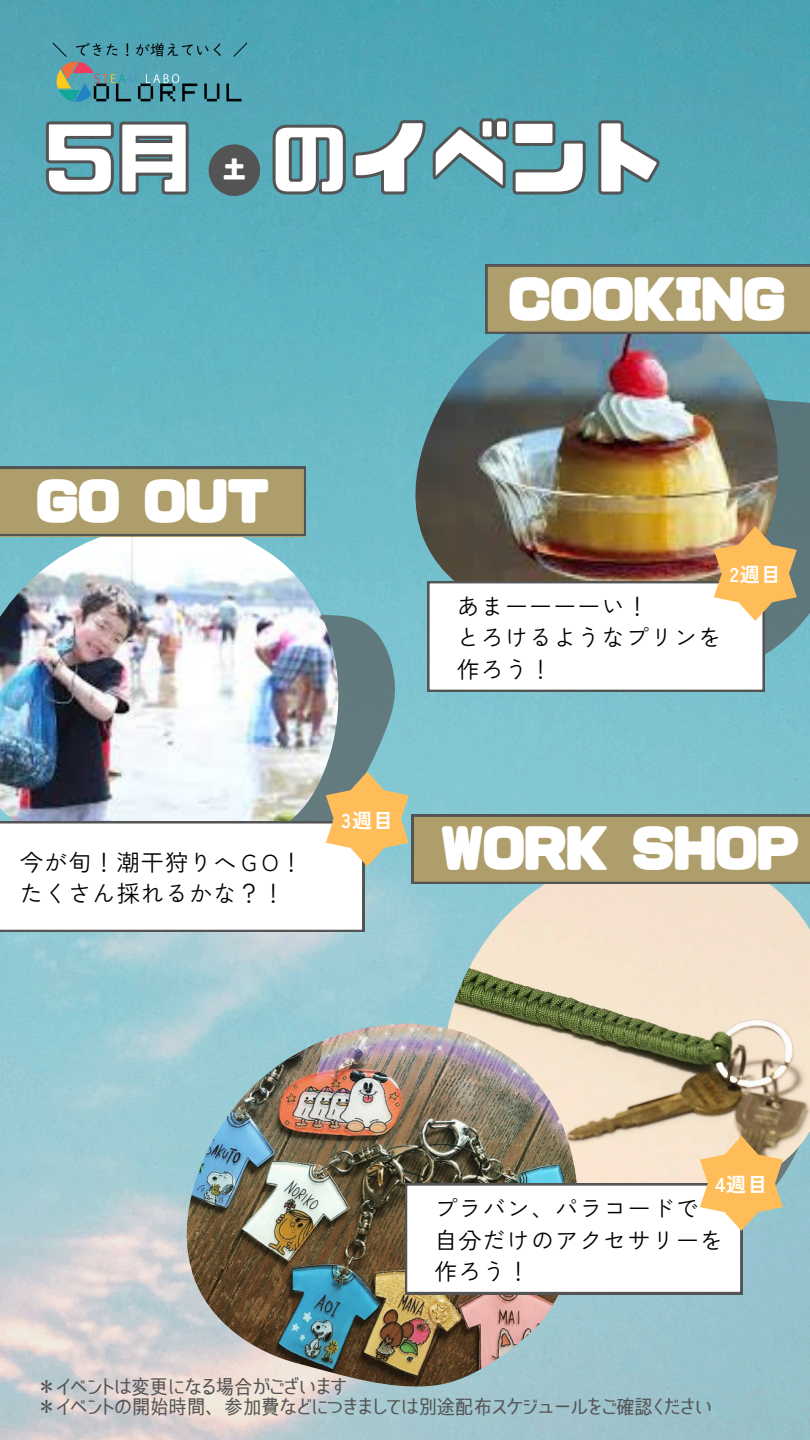
<style>
.page{position:relative;width:810px;height:1440px;background:#fff}
.page>*{position:absolute;margin:0;border:0;box-sizing:border-box;transform-origin:0 0}
.t1{font:80px "CP Font";color:#fff}
.t2{font:49px "CP Font";color:#fff}
.t3{font:23.9px "CP Font";color:#fff}
.t4{font:23px/31.5px "Zen Kaku Gothic New";letter-spacing:.05em;color:#000}
.t5{font:20px "Smart Font UI Proportional";color:#545454}
.t6{font:700 20px "Zen Kaku Gothic New";letter-spacing:.05em;color:#fff}
</style>
<div class="page">
<img style="left:0;top:0;width:810px;height:1440px">
<svg style="left:778px;top:342px;width:32px;height:333px;background:#5e8c93"></svg>
<svg style="left:339px;top:562px;width:57px;height:210px;background:#6b989f"></svg>
<img style="left:415px;top:299px;width:363px;height:337px">
<img style="left:0;top:523px;width:339px;height:249px">
<img style="left:52px;top:43px;width:196px;height:61px">
<div style="left:209px;top:144px;width:51px;height:52px;background:#545454;border-radius:50%"></div>
<img style="left:427px;top:526px;width:370px;height:166px">
<img style="left:444px;top:932px;width:366px;height:279px">
<img style="left:187px;top:1023px;width:391px;height:364px">
<svg style="left:405px;top:1136px;width:378px;height:158px"></svg>
<svg style="left:486px;top:265px;width:324px;height:69px;background:#a79969"></svg>
<svg style="left:0;top:772px;width:810px;height:160px"></svg>
<svg style="left:0;top:467px;width:306px;height:69px;background:#a79969"></svg>
<svg style="left:271px;top:117px;width:390px;height:80px;background:#549da9"></svg>
<svg style="left:44px;top:120px;width:146px;height:77px;background:#5595a1"></svg>
<h3 class="t1" style="left:46px;top:119px;width:136px">5月</h3>
<h2 class="t1" style="left:269px;top:119px;width:401px">のイベント</h2>
<p class="t3" style="left:222px;top:157px;width:22px">土</p>
<h5 class="t2" style="left:509px;top:275px;width:278px">COOKING</h5>
<p class="t2" style="left:36px;top:477px;width:234px">GO OUT</p>
<h1 class="t4" style="left:457px;top:589px;width:266px">あまーーーーい！<br>とろけるようなプリンを作ろう！</h1>
<h2 class="t6" style="left:730px;top:559px;width:53px">2週目</h2>
<h1 class="t4" style="left:20px;top:845px;width:284px">今が旬！潮干狩りへＧO！たくさん採れるかな？！</h1>
<p class="t6" style="left:341px;top:805px;width:53px">3週目</p>
<h5 class="t2" style="left:442px;top:824px;width:359px">WORK SHOP</h5>
<p class="t6" style="left:715px;top:1169px;width:53px">4週目</p>
<h2 class="t4" style="left:434px;top:1191px;width:290px">プラバン、パラコードで自分だけのアクセサリーを作ろう！</h2>
<p class="t5" style="left:37px;top:1377px;width:311px">＊イベントは変更になる場合がございます</p>
<h4 class="t5" style="left:37px;top:1396px;width:676px">＊イベントの開始時間、参加費などにつきましては別途配布スケジュールをご確認ください</h4>
</div>
